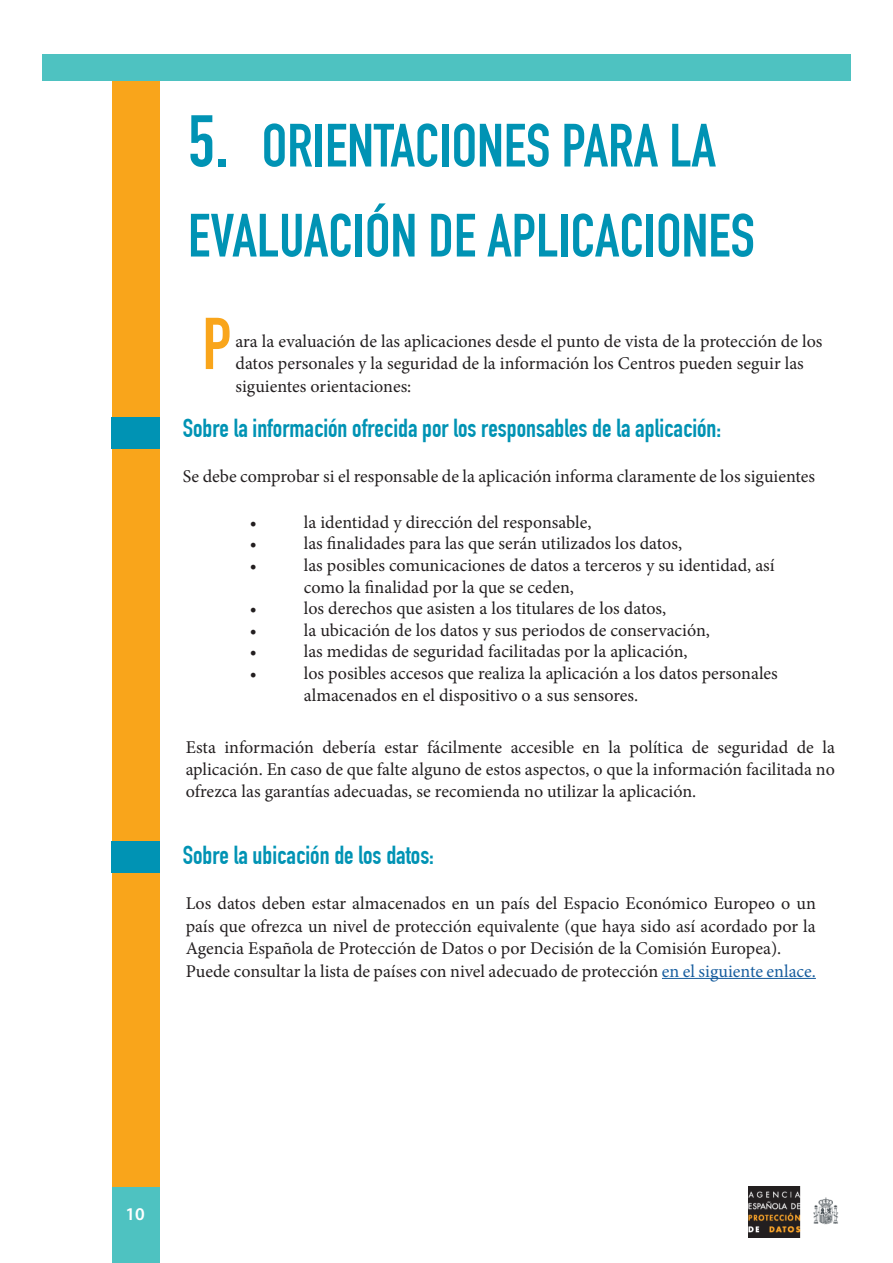
<style>
.page{position:relative;width:893px;height:1263px;background:#fff}
.page>*{position:absolute;margin:0;border:0;box-sizing:border-box;transform-origin:0 0}
.t1{font:700 72px "DIN Condensed";color:#f9a51b}
.t2{font:700 60px/90px "DIN Condensed";color:#0093b4}
.t3{font:700 25.5px "DIN Condensed";color:#0093b4}
.t4{font:18px/22.5px "Minion Pro";color:#231f20}
.t5{font:600 18px "Myriad Pro";color:#fff}
.s1{font-size:72px}
.s2{color:#175d9e}
</style>
<div class="page">
<div style="left:42px;top:54px;width:809px;height:27px;background:#4ec2c1"></div>
<div style="left:112px;top:1186px;width:47px;height:77px;background:#4ec2c1"></div>
<img style="left:748px;top:1186px;width:91px;height:51px">
<div style="left:112px;top:81px;width:47px;height:1105px;background:#f9a51b"></div>
<div style="left:111px;top:417px;width:48px;height:31px;background:#0093b4"></div>
<div style="left:111px;top:842px;width:48px;height:31px;background:#0093b4"></div>
<hr style="left:662px;top:978px;width:154px;height:1px;background:#175d9e">
<h2 class="t2" style="left:188px;top:101px;width:568px"><span class="s1">5.</span> ORIENTACIONES PARA LA<br>EVALUACIÓN DE APLICACIONES</h2>
<h1 class="t1" style="left:202px;top:302px;width:31px">P</h1>
<p class="t4" style="left:236px;top:330px;width:588px">ara la evaluación de las aplicaciones desde el punto de vista de la protección de los datos personales y la seguridad de la información los Centros pueden seguir las siguientes orientaciones:</p>
<h3 class="t3" style="left:183px;top:413px;width:540px">Sobre la información ofrecida por los responsables de la aplicación:</h3>
<p class="t4" style="left:183px;top:465px;width:634px">Se debe comprobar si el responsable de la aplicación informa claramente de los siguientes</p>
<p class="t4" style="left:250px;top:511px;width:9px">•</p>
<p class="t4" style="left:304px;top:511px;width:289px">la identidad y dirección del responsable,</p>
<p class="t4" style="left:250px;top:532px;width:9px">•</p>
<p class="t4" style="left:304px;top:532px;width:380px">las finalidades para las que serán utilizados los datos,</p>
<p class="t4" style="left:250px;top:554px;width:9px">•</p>
<p class="t4" style="left:304px;top:554px;width:472px;line-height:21.6px">las posibles comunicaciones de datos a terceros y su identidad, así como la finalidad por la que se ceden,</p>
<p class="t4" style="left:250px;top:597px;width:9px">•</p>
<p class="t4" style="left:304px;top:597px;width:364px">los derechos que asisten a los titulares de los datos,</p>
<p class="t4" style="left:250px;top:619px;width:9px">•</p>
<p class="t4" style="left:304px;top:619px;width:408px">la ubicación de los datos y sus periodos de conservación,</p>
<p class="t4" style="left:250px;top:640px;width:9px">•</p>
<p class="t4" style="left:304px;top:640px;width:385px">las medidas de seguridad facilitadas por la aplicación,</p>
<p class="t4" style="left:250px;top:662px;width:9px">•</p>
<p class="t4" style="left:304px;top:662px;width:475px;line-height:21.6px">los posibles accesos que realiza la aplicación a los datos personales almacenados en el dispositivo o a sus sensores.</p>
<p class="t4" style="left:186px;top:737px;width:651px;line-height:21.6px;text-align:justify">Esta información debería estar fácilmente accesible en la política de seguridad de la aplicación. En caso de que falte alguno de estos aspectos, o que la información facilitada no ofrezca las garantías adecuadas, se recomienda no utilizar la aplicación.</p>
<h3 class="t3" style="left:183px;top:840px;width:253px">Sobre la ubicación de los datos:</h3>
<p class="t4" style="left:186px;top:892px;width:632px">Los datos deben estar almacenados en un país del Espacio Económico Europeo o un país que ofrezca un nivel de protección equivalente (que haya sido así acordado por la Agencia Española de Protección de Datos o por Decisión de la Comisión Europea).<br>Puede consultar la lista de países con nivel adecuado de protección <span class="s2">en el siguiente enlace.</span></p>
<p class="t5" style="left:125px;top:1202px;width:21px">10</p>
</div>
